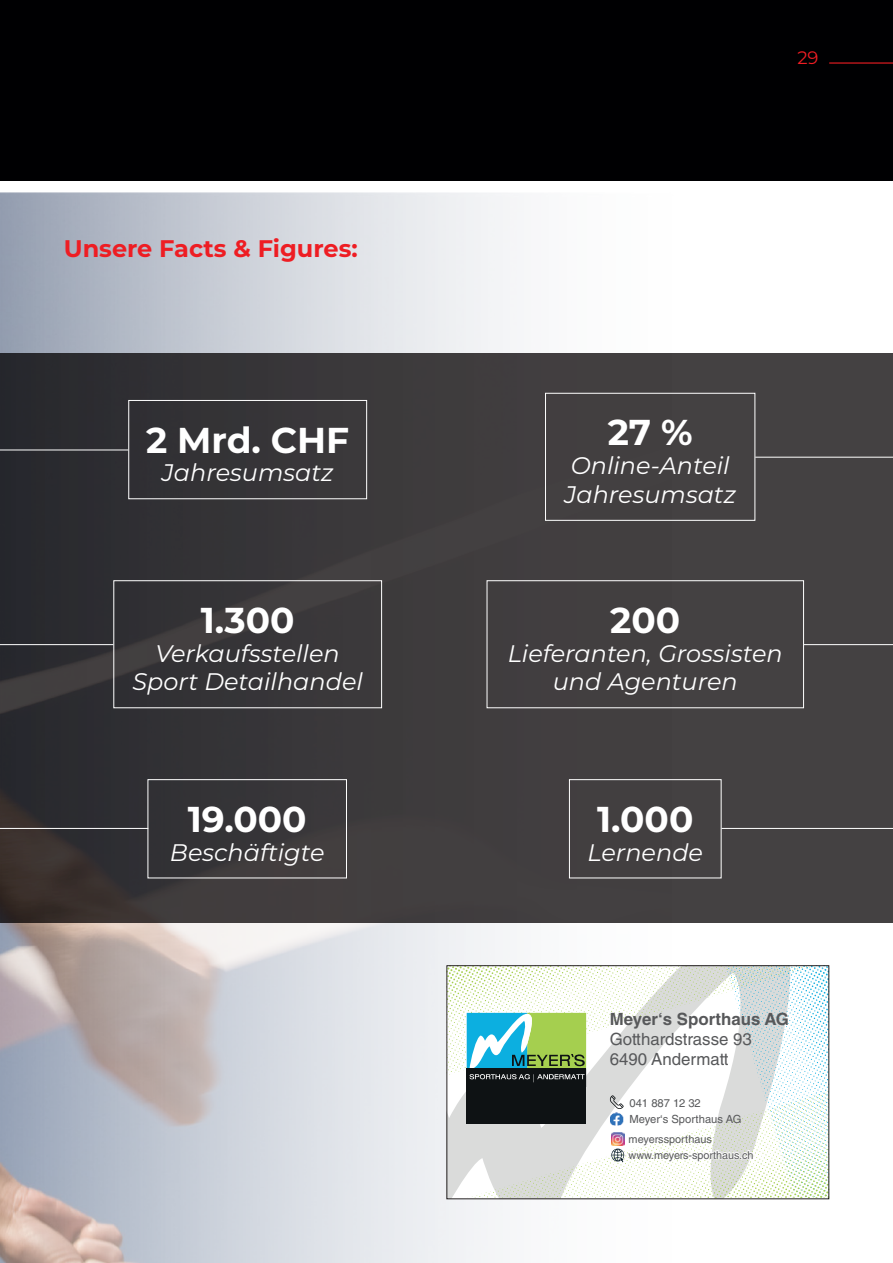
<style>
.page{position:relative;width:893px;height:1263px;background:#fff}
.page>*{position:absolute;margin:0;border:0;box-sizing:border-box;transform-origin:0 0}
.t1{font:700 36px "Montserrat";color:#fff}
.t2{font:italic 24px/28.8px "Montserrat";color:#fff;text-align:center}
.Überschrift{font:700 24px "Montserrat";color:#ee1d23}
.t3{font:18px "Montserrat";color:#ee1d23}
.t4{font:16.8px/20.2px "Helvetica LT Std";color:#57585a}
.t5{font:11.25px/15.8px "Helvetica LT Std";color:#57585a}
.t6{font:10.95px/15.3px "Helvetica LT Std";letter-spacing:-.01em;color:#57585a}
.t7{font:300 7.05px "Montserrat";color:#494f59}
.s1{font-weight:700}
</style>
<div class="page">
<div style="left:0;top:0;width:893px;height:181px;background:#000002"></div>
<hr style="left:829px;top:62px;width:64px;height:2px;background:#ee1d23">
<div style="left:0;top:353px;width:893px;height:570px;background:linear-gradient(to right,#302f32,#494646)"></div>
<svg style="left:448px;top:967px;width:379px;height:230px"></svg>
<div style="left:446px;top:965px;width:383px;height:234px;border:1px solid #231f20"></div>
<div style="left:128px;top:400px;width:239px;height:99px;background:#363437"></div>
<div style="left:545px;top:392px;width:211px;height:129px;background:#434041"></div>
<svg style="left:113px;top:580px;width:269px;height:128px;background:#3c3a3d"></svg>
<div style="left:486px;top:580px;width:318px;height:128px;background:#423f40"></div>
<svg style="left:147px;top:779px;width:200px;height:100px;background:#3d3b3e"></svg>
<div style="left:569px;top:779px;width:153px;height:100px;background:#423f40"></div>
<hr style="left:0;top:450px;width:128px;height:1px;background:#fff">
<hr style="left:0;top:644px;width:113px;height:1px;background:#fff">
<hr style="left:804px;top:644px;width:89px;height:1px;background:#fff">
<hr style="left:755px;top:457px;width:138px;height:1px;background:#fff">
<hr style="left:0;top:828px;width:148px;height:1px;background:#fff">
<hr style="left:721px;top:828px;width:172px;height:1px;background:#fff">
<p class="Überschrift" style="left:64px;top:231px;width:295px">Unsere Facts &amp; Figures:</p>
<p class="t1" style="left:146px;top:414px;width:205px">2 Mrd. CHF</p>
<p class="t2" style="left:162px;top:458px;width:173px">Jahresumsatz</p>
<p class="t1" style="left:201px;top:594px;width:95px">1.300</p>
<p class="t2" style="left:132px;top:638px;width:232px">Verkaufsstellen<br>Sport Detailhandel</p>
<p class="t1" style="left:188px;top:793px;width:120px">19.000</p>
<p class="t2" style="left:170px;top:837px;width:156px">Beschäftigte</p>
<p class="t3" style="left:797px;top:45px;width:23px">29</p>
<p class="t1" style="left:608px;top:407px;width:87px">27 %</p>
<p class="t2" style="left:564px;top:450px;width:173px;text-align:left">Online-Anteil<br>Jahresumsatz</p>
<p class="t1" style="left:610px;top:594px;width:71px">200</p>
<p class="t2" style="left:508px;top:638px;width:276px">Lieferanten, Grossisten und Agenturen</p>
<p class="t1" style="left:597px;top:793px;width:98px">1.000</p>
<p class="t2" style="left:587px;top:837px;width:117px">Lernende</p>
<p class="t4" style="left:610px;top:1008px;width:180px"><span class="s1">Meyer‘s Sporthaus AG<br></span>Gotthardstrasse 93<br>6490 Andermatt</p>
<p class="t5" style="left:629px;top:1095px;width:114px">041 887 12 32<br>Meyer‘s Sporthaus AG</p>
<p class="t7" style="left:702px;top:1119px;width:35px">LOCATION</p>
<p class="t6" style="left:629px;top:1132px;width:126px">meyerssporthaus www.meyers-sporthaus.ch</p>
</div>
